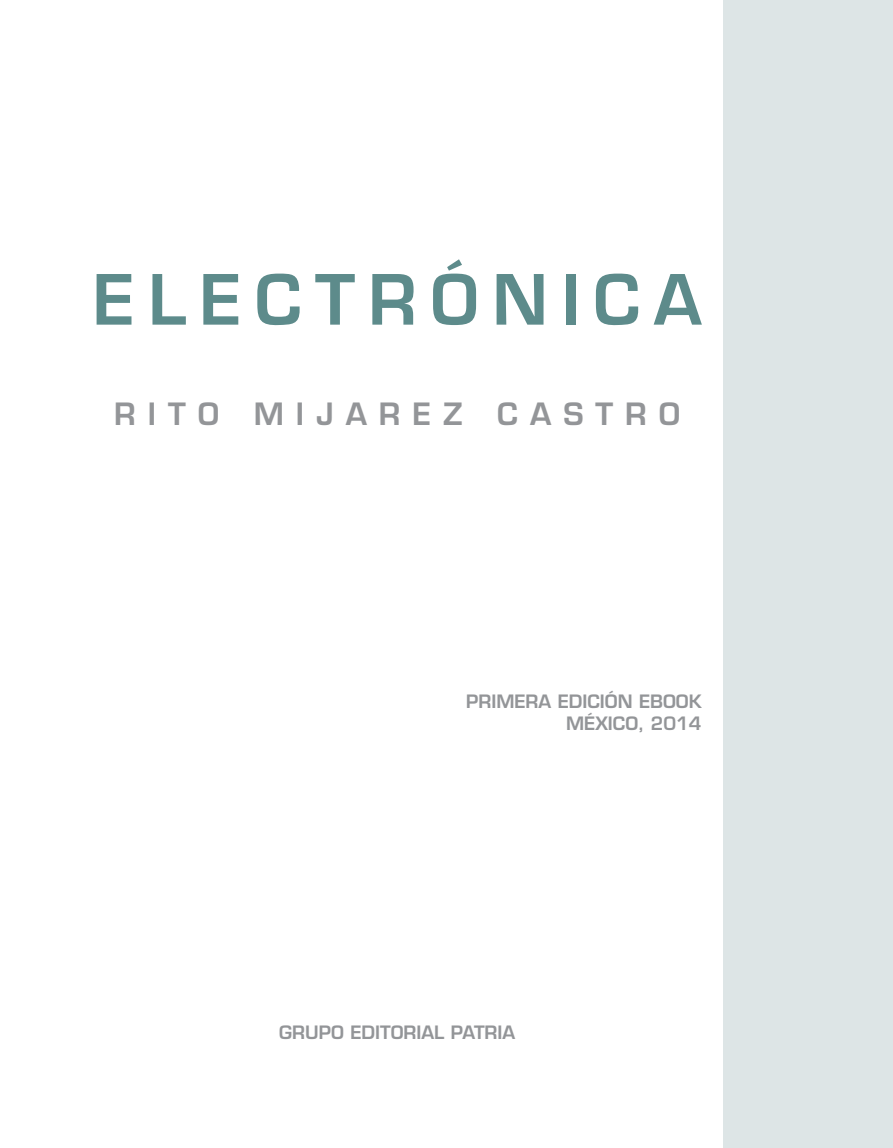
<style>
.page{position:relative;width:893px;height:1148px;background:#fff}
.page>*{position:absolute;margin:0;border:0;box-sizing:border-box;transform-origin:0 0}
.t1{font:600 67.5px "Eurostile LT Std";letter-spacing:.2em;color:#5d8b8b}
.t2{font:600 30px "Eurostile LT Std";letter-spacing:.4em;color:#939598}
.t3{font:600 18px/21.6px "Eurostile LT Std";color:#939598;text-align:right}
</style>
<div class="page">
<div style="left:723px;top:0;width:170px;height:1148px;background:#dde5e6"></div>
<h1 class="t1" style="left:93px;top:258px;width:610px">ELECTRÓNICA</h1>
<h2 class="t2" style="left:114px;top:396px;width:568px">RITO MIJAREZ CASTRO</h2>
<p class="t3" style="left:466px;top:691px;width:237px">PRIMERA EDICIÓN EBOOK<br>MÉXICO, 2014</p>
<p class="t3" style="left:279px;top:1022px;width:238px">GRUPO EDITORIAL PATRIA</p>
</div>
